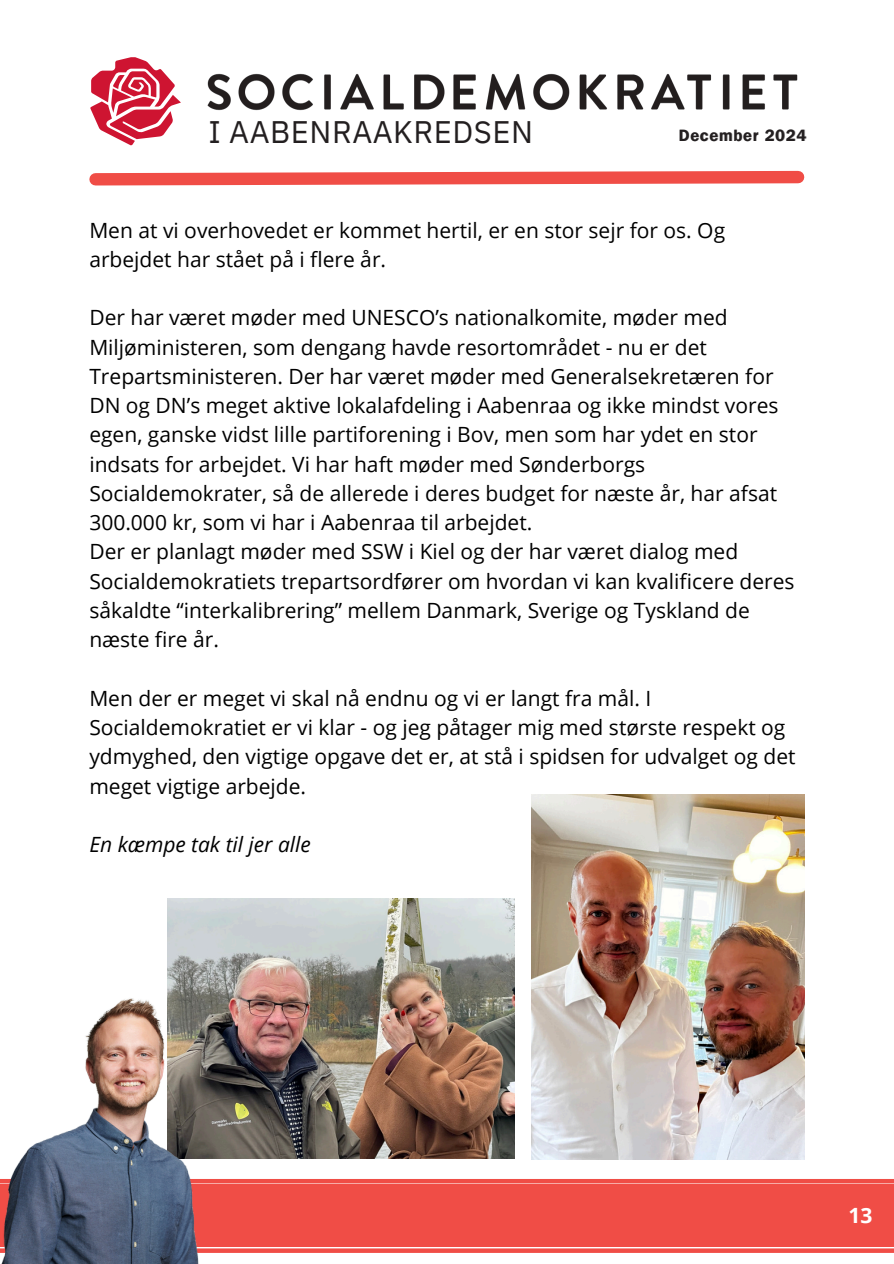
<style>
.page{position:relative;width:894px;height:1264px;background:#fff}
.page>*{position:absolute;margin:0;border:0;box-sizing:border-box;transform-origin:0 0}
.t1{font:31.05px "IBM Plex Sans";letter-spacing:.015em;color:#231f20}
.t2{font:21px/29.2px "Open Sans";color:#000}
.t3{font:italic 21px "Open Sans";color:#000}
.t4{font:700 21px "Open Sans";color:#fff}
.t5{font:16.35px "Franklin Gothic LT Pro Dm";letter-spacing:.045em;color:#231f20}
</style>
<div class="page">
<div style="left:0;top:1184px;width:893px;height:62px;background:#f04d46"></div>
<div style="left:0;top:1178px;width:893px;height:5px;background:#f04d46"></div>
<svg style="left:241px;top:1248px;width:652px;height:4px;background:#f15f59"></svg>
<svg style="left:89px;top:170px;width:716px;height:16px"></svg>
<svg style="left:90px;top:57px;width:91px;height:88px"></svg>
<img style="left:207px;top:73px;width:591px;height:38px">
<img style="left:167px;top:899px;width:347px;height:259px">
<img style="left:0;top:976px;width:241px;height:287px">
<img style="left:531px;top:794px;width:273px;height:365px">
<h2 class="t1" style="left:208px;top:112px;width:326px">I AABENRAAKREDSEN</h2>
<h2 class="t5" style="left:678px;top:130px;width:129px">December 2024</h2>
<p class="t2" style="left:89px;top:215px;width:637px">Men at vi overhovedet er kommet hertil, er en stor sejr for os. Og arbejdet har stået på i flere år.</p>
<h1 class="t2" style="left:89px;top:302px;width:706px">Der har været møder med UNESCO’s nationalkomite, møder med Miljøministeren, som dengang havde resortområdet - nu er det Trepartsministeren. Der har været møder med Generalsekretæren for DN og DN’s meget aktive lokalafdeling i Aabenraa og ikke mindst vores egen, ganske vidst lille partiforening i Bov, men som har ydet en stor indsats for arbejdet. Vi har haft møder med Sønderborgs Socialdemokrater, så de allerede i deres budget for næste år, har afsat 300.000 kr, som vi har i Aabenraa til arbejdet.<br>Der er planlagt møder med SSW i Kiel og der har været dialog med Socialdemokratiets trepartsordfører om hvordan vi kan kvalificere deres såkaldte “interkalibrering” mellem Danmark, Sverige og Tyskland de næste fire år.</h1>
<p class="t2" style="left:89px;top:683px;width:707px">Men der er meget vi skal nå endnu og vi er langt fra mål. I Socialdemokratiet er vi klar - og jeg påtager mig med største respekt og ydmyghed, den vigtige opgave det er, at stå i spidsen for udvalget og det meget vigtige arbejde.</p>
<p class="t3" style="left:89px;top:829px;width:223px">En kæmpe tak til jer alle</p>
<h2 class="t4" style="left:848px;top:1200px;width:25px">13</h2>
</div>
